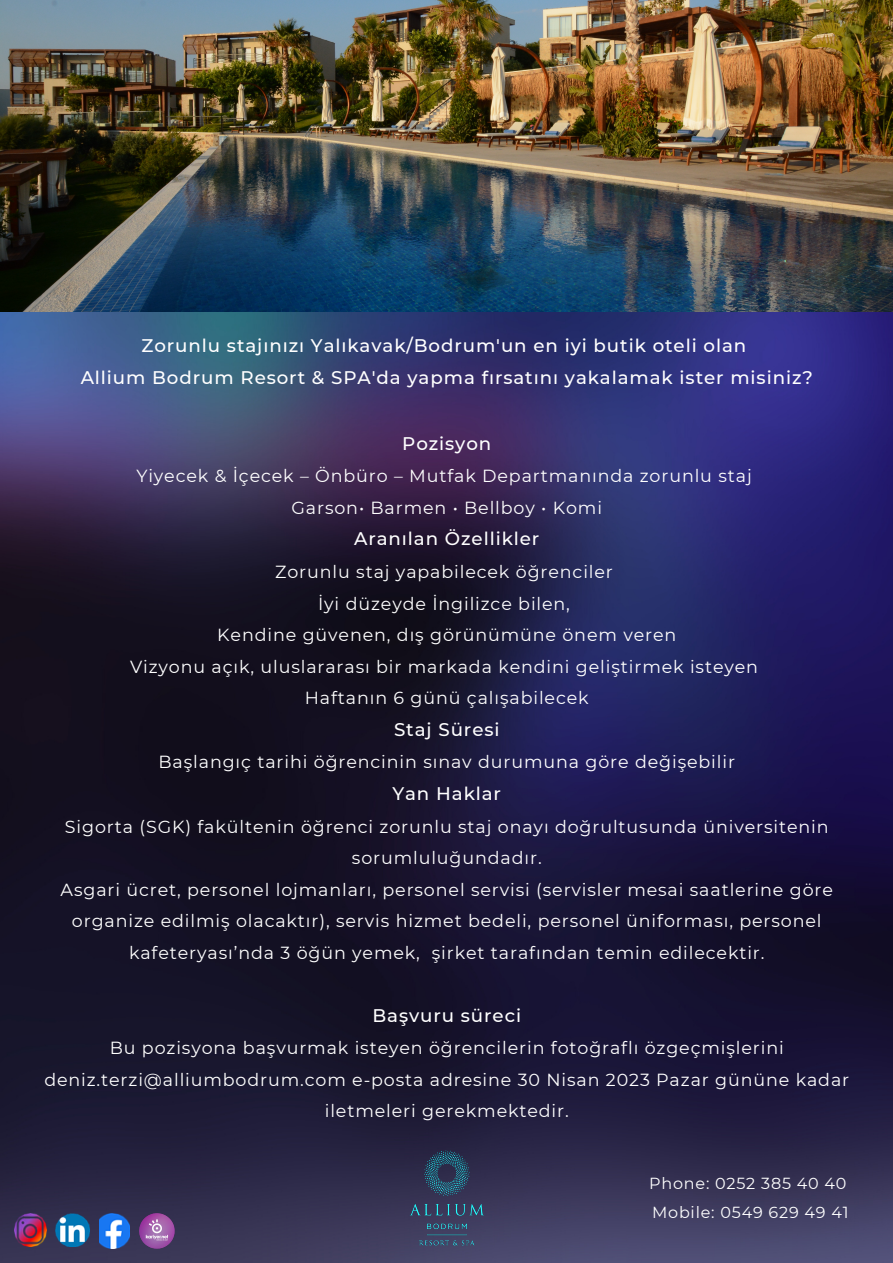
<style>
.page{position:relative;width:893px;height:1263px;background:#fff}
.page>*{position:absolute;margin:0;border:0;box-sizing:border-box;transform-origin:0 0}
.t1{font:500 18.23px/32.6px "Montserrat";letter-spacing:.05em;color:#fff;text-align:center}
.t2{font:17.48px/31.5px "Montserrat";letter-spacing:.05em;color:#fff;text-align:center}
.t3{font:15.98px/28.7px "Montserrat";letter-spacing:.05em;color:#fff}
</style>
<div class="page">
<img style="left:0;top:311px;width:893px;height:952px">
<img style="left:15px;top:1213px;width:32px;height:33px">
<img style="left:56px;top:1213px;width:33px;height:34px">
<img style="left:100px;top:1213px;width:30px;height:35px">
<img style="left:0;top:0;width:893px;height:311px">
<img style="left:375px;top:1127px;width:143px;height:136px">
<img style="left:140px;top:1213px;width:35px;height:35px">
<p class="t1" style="left:81px;top:329px;width:733px">Zorunlu stajınızı Yalıkavak/Bodrum'un en iyi butik oteli olan<br>Allium Bodrum Resort &amp; SPA'da yapma fırsatını yakalamak ister misiniz?</p>
<p class="t1" style="left:402px;top:427px;width:91px">Pozisyon</p>
<p class="t2" style="left:136px;top:460px;width:617px">Yiyecek &amp; İçecek – Önbüro – Mutfak Departmanında zorunlu staj<br>Garson• Barmen • Bellboy • Komi</p>
<p class="t1" style="left:354px;top:523px;width:187px">Aranılan Özellikler</p>
<p class="t2" style="left:130px;top:556px;width:629px">Zorunlu staj yapabilecek öğrenciler<br>İyi düzeyde İngilizce bilen,<br>Kendine güvenen, dış görünümüne önem veren<br>Vizyonu açık, uluslararası bir markada kendini geliştirmek isteyen Haftanın 6 günü çalışabilecek</p>
<p class="t1" style="left:394px;top:713px;width:107px">Staj Süresi</p>
<p class="t2" style="left:159px;top:746px;width:578px">Başlangıç tarihi öğrencinin sınav durumuna göre değişebilir</p>
<p class="t1" style="left:392px;top:777px;width:110px">Yan Haklar</p>
<p class="t2" style="left:61px;top:810px;width:774px">Sigorta (SGK) fakültenin öğrenci zorunlu staj onayı doğrultusunda üniversitenin sorumluluğundadır.<br>Asgari ücret, personel lojmanları, personel servisi (servisler mesai saatlerine göre organize edilmiş olacaktır), servis hizmet bedeli, personel üniforması, personel kafeteryası’nda 3 öğün yemek, şirket tarafından temin edilecektir.</p>
<p class="t1" style="left:372px;top:999px;width:150px">Başvuru süreci</p>
<p class="t2" style="left:44px;top:1032px;width:806px">Bu pozisyona başvurmak isteyen öğrencilerin fotoğraflı özgeçmişlerini deniz.terzi@alliumbodrum.com e-posta adresine 30 Nisan 2023 Pazar gününe kadar iletmeleri gerekmektedir.</p>
<p class="t3" style="left:649px;top:1169px;width:201px">Phone: 0252 385 40 40<br>Mobile: 0549 629 49 41</p>
</div>
